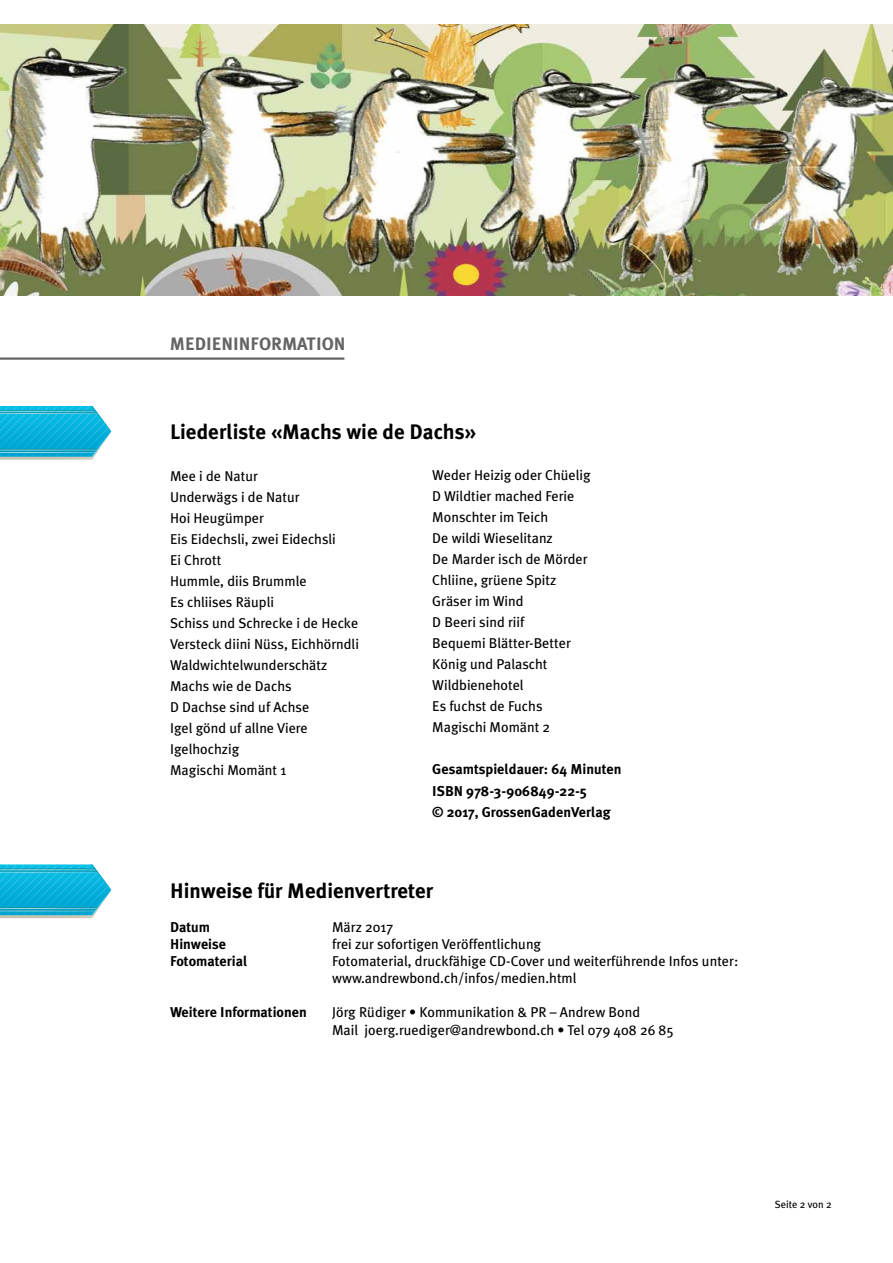
<style>
.page{position:relative;width:893px;height:1263px;background:#fff}
.page>*{position:absolute;margin:0;border:0;box-sizing:border-box;transform-origin:0 0}
.t1{font:700 21px "Meta Plus";color:#000}
.t2{font:700 18px "Meta Plus";color:#636466}
.t3{font:14.25px/21px "Meta Plus";color:#000}
.t4{font:700 14.25px/21px "Meta Plus";color:#000}
.t5{font:10.5px "Meta Plus";color:#000}
</style>
<div class="page">
<svg style="left:0;top:864px;width:111px;height:54px;background:#2eb9da"></svg>
<svg style="left:0;top:406px;width:111px;height:54px;background:#2eb9da"></svg>
<hr style="left:0;top:357px;width:344px;height:3px;background:#636466">
<img style="left:0;top:24px;width:893px;height:272px">
<p class="t2" style="left:170px;top:334px;width:177px">MEDIENINFORMATION</p>
<h1 class="t1" style="left:170px;top:419px;width:307px">Liederliste «Machs wie de Dachs»</h1>
<p class="t3" style="left:170px;top:465px;width:190px">Mee i de Natur<br>Underwägs i de Natur<br>Hoi Heugümper<br>Eis Eidechsli, zwei Eidechsli<br>Ei Chrott<br>Hummle, diis Brummle<br>Es chliises Räupli<br>Schiss und Schrecke i de Hecke<br>Versteck diini Nüss, Eichhörndli<br>Waldwichtelwunderschätz<br>Machs wie de Dachs<br>D Dachse sind uf Achse<br>Igel gönd uf allne Viere<br>Igelhochzig<br>Magischi Momänt 1</p>
<p class="t3" style="left:432px;top:465px;width:160px">Weder Heizig oder Chüelig<br>D Wildtier mached Ferie<br>Monschter im Teich<br>De wildi Wieselitanz<br>De Marder isch de Mörder<br>Chliine, grüene Spitz<br>Gräser im Wind<br>D Beeri sind riif<br>Bequemi Blätter-Better<br>König und Palascht<br>Wildbienehotel<br>Es fuchst de Fuchs<br>Magischi Momänt 2</p>
<p class="t4" style="left:432px;top:759px;width:191px">Gesamtspieldauer: 64 Minuten<br>ISBN 978-3-906849-22-5<br>© 2017, GrossenGadenVerlag</p>
<h1 class="t1" style="left:170px;top:878px;width:265px">Hinweise für Medienvertreter</h1>
<p class="t4" style="left:170px;top:916px;width:42px">Datum</p>
<p class="t3" style="left:332px;top:916px;width:63px">März 2017</p>
<p class="t4" style="left:170px;top:933px;width:58px">Hinweise</p>
<p class="t3" style="left:332px;top:933px;width:211px">frei zur sofortigen Veröffentlichung</p>
<p class="t4" style="left:170px;top:950px;width:79px">Fotomaterial</p>
<p class="t3" style="left:332px;top:952px;width:408px;line-height:17.1px">Fotomaterial, druckfähige CD-Cover und weiterführende Infos unter: www.andrewbond.ch/infos/medien.html</p>
<p class="t4" style="left:170px;top:1002px;width:138px">Weitere Informationen</p>
<p class="t3" style="left:332px;top:1004px;width:343px;line-height:17.1px">Jörg Rüdiger • Kommunikation &amp; PR – Andrew Bond<br>Mail joerg.ruediger@andrewbond.ch • Tel 079 408 26 85</p>
<p class="t5" style="left:775px;top:1198px;width:58px">Seite 2 von 2</p>
</div>
